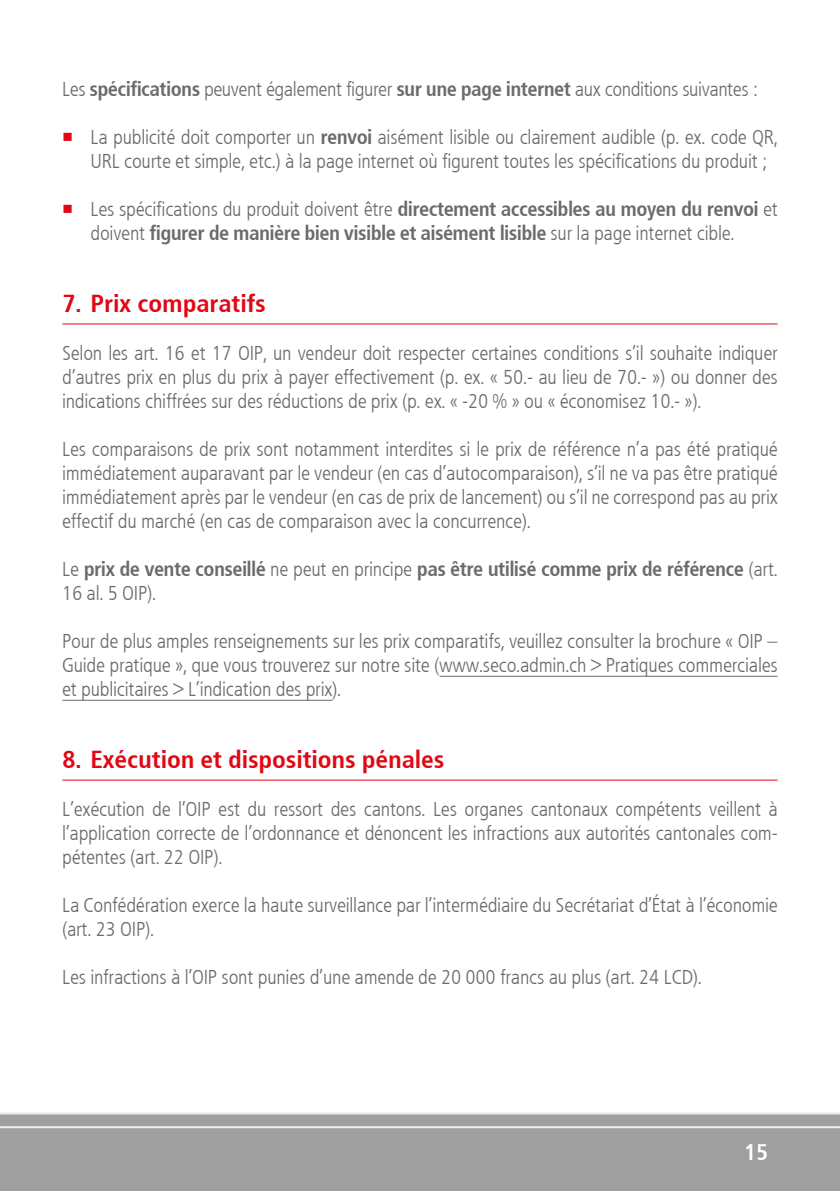
<style>
.page{position:relative;width:840px;height:1191px;background:#fff}
.page>*{position:absolute;margin:0;border:0;box-sizing:border-box;transform-origin:0 0}
.t1{font:700 24px "Frutiger Condensed BQ";letter-spacing:.02em;color:#e30613;scale:1.05 1}
.t2{font:700 22px "Frutiger Condensed BQ";color:#fff}
.t3{font:300 20px/24px "Frutiger Condensed BQ";letter-spacing:.02em;color:#6b6b6a;text-align:justify}
.t4{font:700 20px/24px "Frutiger Condensed BQ";color:#6b6b6a}
.s1{font-weight:700}
.s2{font-weight:300}
</style>
<div class="page">
<div style="left:0;top:1113px;width:839px;height:78px;background:#9f9f9f"></div>
<hr style="left:0;top:1126px;width:839px;height:2px;background:#ededed">
<hr style="left:0;top:1112px;width:839px;height:2px;background:#ededed">
<hr style="left:62px;top:323px;width:715px;height:1px;background:#e30613">
<hr style="left:439px;top:676px;width:338px;height:1px;background:#6b6b6a">
<hr style="left:62px;top:700px;width:270px;height:1px;background:#6b6b6a">
<hr style="left:62px;top:779px;width:715px;height:1px;background:#e30613">
<p class="t3" style="left:62px;top:77px;width:695px">Les <span class="s1">spécifications</span> peuvent également figurer <span class="s1">sur une page internet</span> aux conditions suivantes :</p>
<p class="t3" style="left:91px;top:125px;width:688px">La publicité doit comporter un <span class="s1">renvoi</span> aisément lisible ou clairement audible (p. ex. code QR,<br>URL courte et simple, etc.) à la page internet où figurent toutes les spécifications du produit ;</p>
<p class="t4" style="left:91px;top:197px;width:688px"><span class="s2">Les spécifications du produit doivent être</span> directement accessibles au moyen du renvoi <span class="s2">et doivent</span> figurer de manière bien visible et aisément lisible <span class="s2">sur la page internet cible.</span></p>
<p class="t1" style="left:62px;top:289px;width:195px">7. Prix comparatifs</p>
<p class="t3" style="left:62px;top:341px;width:716px">Selon les art. 16 et 17 OIP, un vendeur doit respecter certaines conditions s’il souhaite indiquer d’autres prix en plus du prix à payer effectivement (p. ex. « 50.- au lieu de 70.- ») ou donner des indications chiffrées sur des réductions de prix (p. ex. « -20 % » ou « économisez 10.- »).</p>
<p class="t3" style="left:62px;top:437px;width:716px">Les comparaisons de prix sont notamment interdites si le prix de référence n’a pas été pratiqué immédiatement auparavant par le vendeur (en cas d’autocomparaison), s’il ne va pas être pratiqué immédiatement après par le vendeur (en cas de prix de lancement) ou s’il ne correspond pas au prix effectif du marché (en cas de comparaison avec la concurrence).</p>
<p class="t4" style="left:62px;top:557px;width:716px"><span class="s2">Le</span> prix de vente conseillé <span class="s2">ne peut en principe</span> pas être utilisé comme prix de référence <span class="s2">(art.<br>16 al. 5 OIP).</span></p>
<p class="t3" style="left:62px;top:629px;width:716px">Pour de plus amples renseignements sur les prix comparatifs, veuillez consulter la brochure « OIP — Guide pratique », que vous trouverez sur notre site (www.seco.admin.ch &gt; Pratiques commerciales et publicitaires &gt; L’indication des prix).</p>
<p class="t1" style="left:62px;top:745px;width:365px">8. Exécution et dispositions pénales</p>
<p class="t3" style="left:62px;top:797px;width:716px">L’exécution de l’OIP est du ressort des cantons. Les organes cantonaux compétents veillent à l’application correcte de l’ordonnance et dénoncent les infractions aux autorités cantonales com&shy;pétentes (art. 22 OIP).</p>
<p class="t3" style="left:62px;top:893px;width:716px">La Confédération exerce la haute surveillance par l’intermédiaire du Secrétariat d’État à l’économie (art. 23 OIP).</p>
<p class="t3" style="left:62px;top:965px;width:640px">Les infractions à l’OIP sont punies d’une amende de 20 000 francs au plus (art. 24 LCD).</p>
<p class="t2" style="left:744px;top:1138px;width:24px">15</p>
</div>
